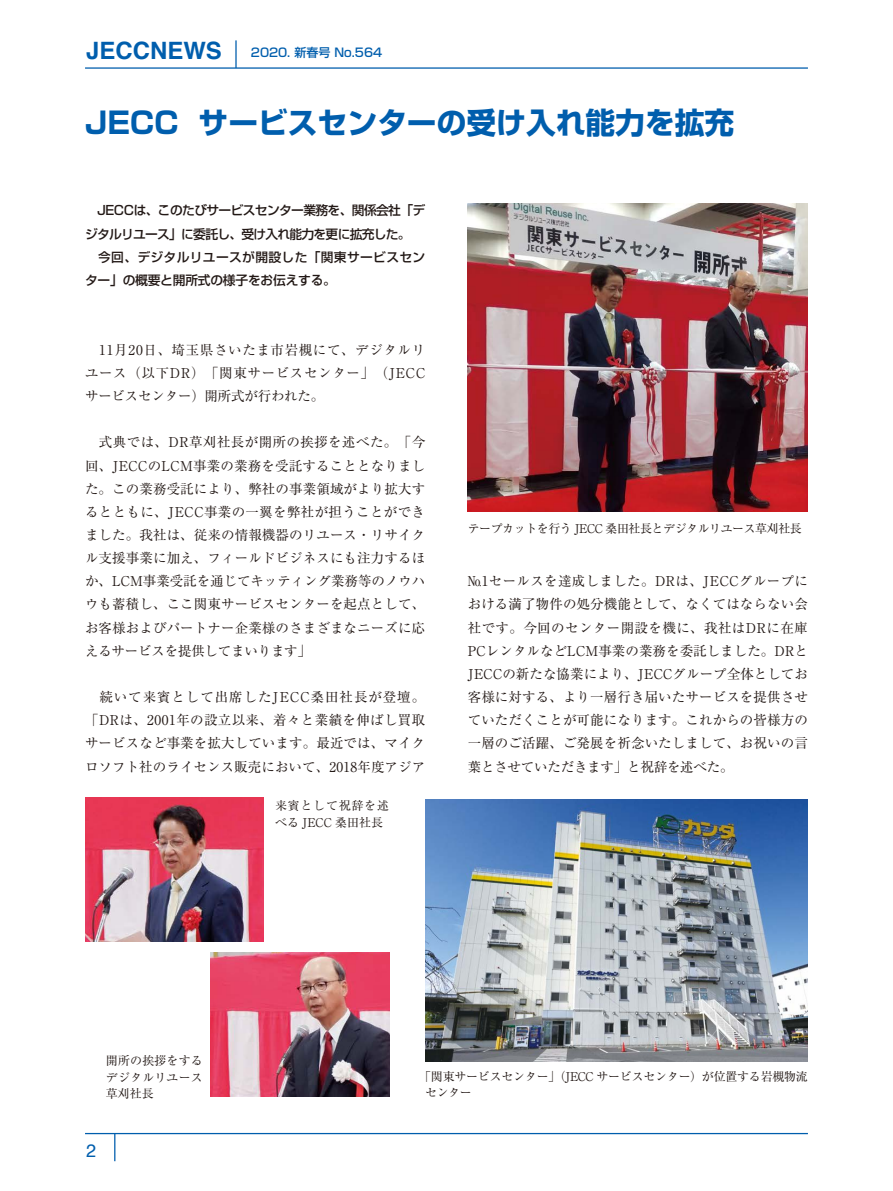
<style>
.page{position:relative;width:893px;height:1191px;background:#fff}
.page>*{position:absolute;margin:0;border:0;box-sizing:border-box;transform-origin:0 0}
.t1{font:700 29.7px "Shin Go Pro";color:#005ead}
.t2{font:18px "Helvetica";color:#005ead}
.t3{font:13.5px/23.1px "Ryumin Pro";letter-spacing:.01em;color:#221815;text-align:justify}
.t4{font:500 12.75px/23.1px "Shin Go Pro";letter-spacing:-.04em;color:#221815}
.t5{font:12px/16.5px "Ryumin Pro";letter-spacing:-.02em;color:#221815}
.t6{font:12px "Ryumin Pro";letter-spacing:-.04em;color:#221815}
.t7{font:500 12px "Shin Go Pro";color:#005ead}
.t8{font:12px/16.5px "Ryumin Pro";letter-spacing:.06em;color:#221815}
.s1{font-family:"Helvetica";font-weight:700;font-size:23.85px}
</style>
<div class="page">
<hr style="left:85px;top:1133px;width:723px;height:1px;background:#005ead">
<svg style="left:114px;top:1134px;width:1px;height:27px"></svg>
<hr style="left:235px;top:40px;width:2px;height:28px;background:#005ead">
<hr style="left:85px;top:67px;width:723px;height:2px;background:#005ead">
<img style="left:468px;top:204px;width:340px;height:307px">
<img style="left:425px;top:799px;width:383px;height:262px">
<img style="left:85px;top:797px;width:179px;height:144px">
<img style="left:210px;top:952px;width:179px;height:144px">
<p class="t7" style="left:86px;top:43px;width:297px"><span class="s1">JECCNEWS</span> 2020. 新春号 No.564</p>
<h1 class="t1" style="left:85px;top:99px;width:651px">JECC サービスセンターの受け入れ能力を拡充</h1>
<p class="t4" style="left:85px;top:197px;width:342px">　JECCは、このたびサービスセンター業務を、関係会社「デジタルリユース」に委託し、受け入れ能力を更に拡充した。　今回、デジタルリユースが開設した「関東サービスセンター」の概要と開所式の様子をお伝えする。</p>
<p class="t3" style="left:85px;top:337px;width:342px">　11月20日、埼玉県さいたま市岩槻にて、デジタルリユース（以下DR）「関東サービスセンター」（JECCサービスセンター）開所式が行われた。</p>
<p class="t3" style="left:85px;top:430px;width:342px">　式典では、DR草刈社長が開所の挨拶を述べた。「今回、JECCのLCM事業の業務を受託することとなりました。この業務受託により、弊社の事業領域がより拡大するとともに、JECC事業の一翼を弊社が担うことができました。我社は、従来の情報機器のリユース・リサイクル支援事業に加え、フィールドビジネスにも注力するほか、LCM事業受託を通じてキッティング業務等のノウハウも蓄積し、ここ関東サービスセンターを起点として、お客様およびパートナー企業様のさまざまなニーズに応えるサービスを提供してまいります」</p>
<p class="t3" style="left:85px;top:684px;width:342px">　続いて来賓として出席したJECC桑田社長が登壇。「DRは、2001年の設立以来、着々と業績を伸ばし買取サービスなど事業を拡大しています。最近では、マイクロソフト社のライセンス販売において、2018年度アジア</p>
<p class="t8" style="left:275px;top:796px;width:115px">来賓として祝辞を述べる JECC 桑田社長</p>
<p class="t6" style="left:468px;top:519px;width:336px">テープカットを行う JECC 桑田社長とデジタルリユース草刈社長</p>
<p class="t3" style="left:468px;top:568px;width:342px">№1セールスを達成しました。DRは、JECCグループにおける満了物件の処分機能として、なくてはならない会社です。今回のセンター開設を機に、我社はDRに在庫PCレンタルなどLCM事業の業務を委託しました。DRとJECCの新たな協業により、JECCグループ全体としてお客様に対する、より一層行き届いたサービスを提供させていただくことが可能になります。これからの皆様方の一層のご活躍、ご発展を祈念いたしまして、お祝いの言葉とさせていただきます」と祝辞を述べた。</p>
<p class="t5" style="left:106px;top:1052px;width:98px;text-align:justify">開所の挨拶をするデジタルリユース草刈社長</p>
<h2 class="t2" style="left:86px;top:1136px;width:12px">2</h2>
<p class="t5" style="left:425px;top:1067px;width:384px;text-indent:-6px">「関東サービスセンター」（JECC サービスセンター）が位置する岩槻物流センター</p>
</div>
